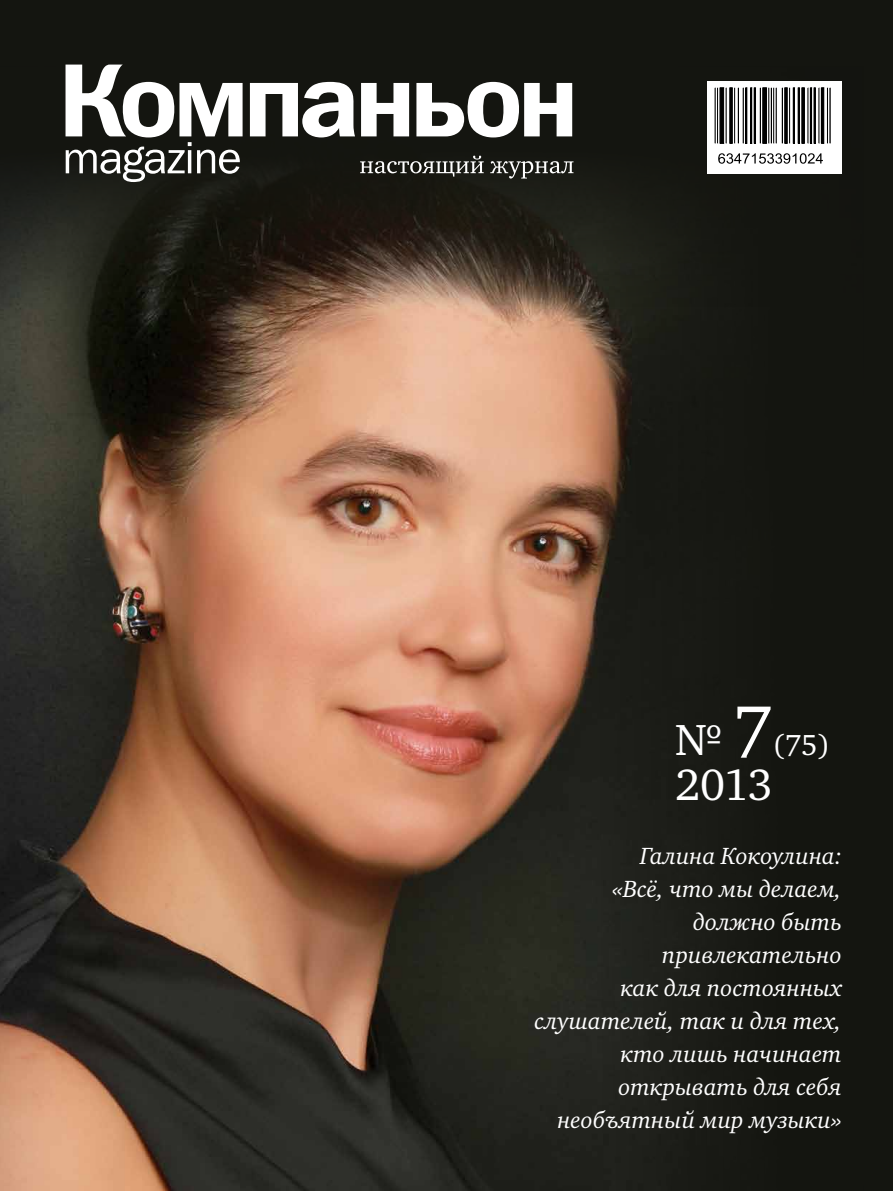
<style>
.page{position:relative;width:893px;height:1191px;background:#fff}
.page>*{position:absolute;margin:0;border:0;box-sizing:border-box;transform-origin:0 0}
.t1{font:45px "Charter C";color:#fff}
.t2{font:44.55px "Charter C";color:#fff}
.t3{font:29.7px "Charter C";color:#fff}
.t4{font:italic 24px/33px "Charter C";color:#fff;text-align:right}
.s1{font-size:72px}
</style>
<div class="page">
<img style="left:0;top:0;width:893px;height:1191px">
<div style="left:707px;top:81px;width:135px;height:93px;background:#fff"></div>
<hr style="left:715px;top:88px;width:1px;height:55px;background:#000">
<hr style="left:717px;top:88px;width:1px;height:55px;background:#000">
<svg style="left:719px;top:87px;width:5px;height:57px"></svg>
<hr style="left:726px;top:88px;width:1px;height:55px;background:#000">
<svg style="left:729px;top:87px;width:4px;height:57px"></svg>
<hr style="left:734px;top:88px;width:1px;height:55px;background:#000">
<div style="left:735px;top:87px;width:3px;height:57px;border:1px solid #fff"></div>
<hr style="left:738px;top:88px;width:1px;height:55px;background:#000">
<svg style="left:742px;top:87px;width:1px;height:57px"></svg>
<hr style="left:743px;top:88px;width:1px;height:55px;background:#000">
<div style="left:745px;top:87px;width:3px;height:57px;border:1px solid #000"></div>
<div style="left:750px;top:87px;width:2px;height:57px;border:1px solid #000"></div>
<div style="left:754px;top:87px;width:2px;height:57px;border:1px solid #000"></div>
<svg style="left:759px;top:88px;width:1px;height:56px"></svg>
<hr style="left:760px;top:88px;width:1px;height:55px;background:#000">
<svg style="left:762px;top:87px;width:5px;height:57px"></svg>
<hr style="left:768px;top:88px;width:1px;height:55px;background:#000">
<hr style="left:771px;top:88px;width:1px;height:55px;background:#000">
<hr style="left:773px;top:88px;width:1px;height:55px;background:#000">
<hr style="left:776px;top:88px;width:1px;height:55px;background:#000">
<svg style="left:781px;top:88px;width:1px;height:56px"></svg>
<hr style="left:782px;top:88px;width:1px;height:55px;background:#000">
<svg style="left:784px;top:87px;width:4px;height:57px"></svg>
<hr style="left:789px;top:88px;width:1px;height:55px;background:#000">
<div style="left:790px;top:87px;width:3px;height:57px;border:1px solid #fff"></div>
<div style="left:793px;top:87px;width:2px;height:57px;border:1px solid #000"></div>
<div style="left:795px;top:87px;width:3px;height:57px;border:1px solid #fff"></div>
<div style="left:798px;top:87px;width:2px;height:57px;border:1px solid #000"></div>
<svg style="left:801px;top:87px;width:4px;height:57px"></svg>
<hr style="left:807px;top:88px;width:2px;height:55px;background:#000">
<div style="left:810px;top:87px;width:2px;height:57px;border:1px solid #000"></div>
<div style="left:813px;top:87px;width:3px;height:57px;border:1px solid #000"></div>
<hr style="left:818px;top:88px;width:2px;height:55px;background:#000">
<hr style="left:821px;top:87px;width:3px;height:57px;background:#000">
<div style="left:824px;top:87px;width:3px;height:57px;border:1px solid #fff"></div>
<hr style="left:827px;top:88px;width:1px;height:55px;background:#000">
<hr style="left:829px;top:88px;width:2px;height:55px;background:#000">
<svg style="left:718px;top:153px;width:105px;height:11px"></svg>
<svg style="left:360px;top:156px;width:213px;height:22px;background:#474743"></svg>
<svg style="left:250px;top:82px;width:105px;height:55px"></svg>
<svg style="left:361px;top:83px;width:48px;height:53px"></svg>
<svg style="left:66px;top:65px;width:177px;height:117px"></svg>
<svg style="left:416px;top:82px;width:156px;height:55px"></svg>
<h2 class="t2" style="left:675px;top:715px;width:99px">№ <span class="s1">7</span></h2>
<p class="t3" style="left:772px;top:728px;width:59px">(75)</p>
<h1 class="t1" style="left:675px;top:760px;width:99px">2013</h1>
<p class="t4" style="left:534px;top:840px;width:309px">Галина Кокоулина:<br>«Всё, что мы делаем, должно быть привлекательно<br>как для постоянных слушателей, так и для тех, кто лишь начинает открывать для себя необъятный мир музыки»</p>
</div>
